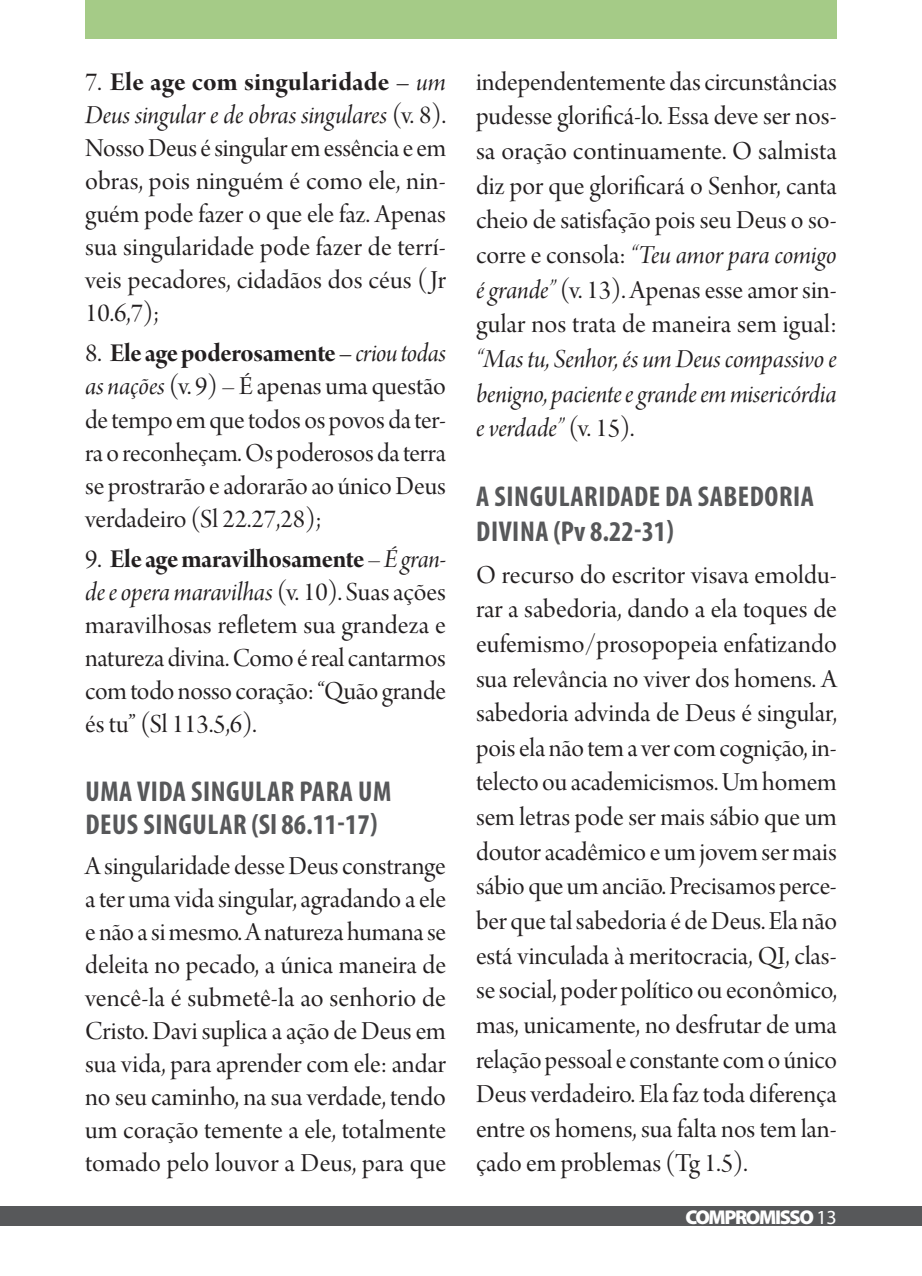
<style>
.page{position:relative;width:922px;height:1276px;background:#fff}
.page>*{position:absolute;margin:0;border:0;box-sizing:border-box;transform-origin:0 0}
.sub{font:700 condensed 28.75px/33px "Myriad Pro";letter-spacing:.02em;color:#57585a}
.texto{font:27.5px/34.8px "Arno Pro Display";color:#231f20;text-align:justify}
.t1{font:900 20px "Myriad Pro";letter-spacing:-.07em;color:#fff}
.s1{font-family:"Arno Pro Bold Display"}
.s2{font-family:"Arno Pro Italic Display"}
.s3{font-weight:400}
</style>
<div class="page">
<div style="left:85px;top:0;width:751px;height:39px;background:#a5cb87"></div>
<div style="left:0;top:1206px;width:921px;height:20px;background:#57585a"></div>
<p class="texto" style="left:85px;top:67px;width:362px;line-height:33px">7. <span class="s1">Ele age com singularidade –</span> <span class="s2">um Deus singular e de obras singulares</span> (v. 8).<br>Nosso Deus é singular em essência e em obras, pois ninguém é como ele, nin&shy;guém pode fazer o que ele faz. Apenas sua singularidade pode fazer de terrí&shy;veis pecadores, cidadãos dos céus (Jr 10.6,7);</p>
<p class="texto" style="left:85px;top:338px;width:362px;line-height:33px">8. <span class="s1">Ele age poderosamente–</span> <span class="s2">criou todas as nações</span> (v. 9) – É apenas uma questão de tempo em que todos os povos da ter&shy;ra o reconheçam. Os poderosos da terra se prostrarão e adorarão ao único Deus verdadeiro (Sl 22.27,28);</p>
<p class="texto" style="left:85px;top:544px;width:362px;line-height:33px">9. <span class="s1">Ele age maravilhosamente</span> – <span class="s2">É gran&shy;de e opera maravilhas</span> (v. 10). Suas ações maravilhosas refletem sua grandeza e natureza divina. Como é real cantarmos com todo nosso coração: “Quão grande és tu” (Sl 113.5,6).</p>
<p class="sub" style="left:85px;top:774px;width:307px">UMA VIDA SINGULAR PARA UM<br>DEUS SINGULAR (Sl 86.11-17)</p>
<p class="texto" style="left:85px;top:851px;width:362px;line-height:33px">A singularidade desse Deus constrange a ter uma vida singular, agradando a ele e não a si mesmo. A natureza humana se deleita no pecado, a única maneira de vencê-la é submetê-la ao senhorio de Cristo. Davi suplica a ação de Deus em sua vida, para aprender com ele: andar no seu caminho, na sua verdade, tendo um coração temente a ele, totalmente tomado pelo louvor a Deus, para que</p>
<p class="texto" style="left:476px;top:66px;width:362px">independentemente das circunstâncias pudesse glorificá-lo. Essa deve ser nos&shy;sa oração continuamente. O salmista diz por que glorificará o Senhor, canta cheio de satisfação pois seu Deus o so&shy;corre e consola: <span class="s2">“Teu amor para comigo é grande”</span> (v. 13). Apenas esse amor sin&shy;gular nos trata de maneira sem igual: <span class="s2">“Mas tu, Senhor, és um Deus compassivo e benigno, paciente e grande em misericórdia e verdade”</span> (v. 15).</p>
<p class="sub" style="left:476px;top:479px;width:339px;line-height:34.8px">A SINGULARIDADE DA SABEDORIA<br>DIVINA (Pv 8.22-31)</p>
<p class="texto" style="left:476px;top:559px;width:362px">O recurso do escritor visava emoldu&shy;rar a sabedoria, dando a ela toques de eufemismo/prosopopeia enfatizando sua relevância no viver dos homens. A sabedoria advinda de Deus é singular, pois ela não tem a ver com cognição, in&shy;telecto ou academicismos. Um homem sem letras pode ser mais sábio que um doutor acadêmico e um jovem ser mais sábio que um ancião. Precisamos perce&shy;ber que tal sabedoria é de Deus. Ela não está vinculada à meritocracia, QI, clas&shy;se social, poder político ou econômico, mas, unicamente, no desfrutar de uma relação pessoal e constante com o único Deus verdadeiro. Ela faz toda diferença entre os homens, sua falta nos tem lan&shy;çado em problemas (Tg 1.5).</p>
<p class="t1" style="left:685px;top:1203px;width:153px">COMPROMISSO <span class="s3">13</span></p>
</div>
